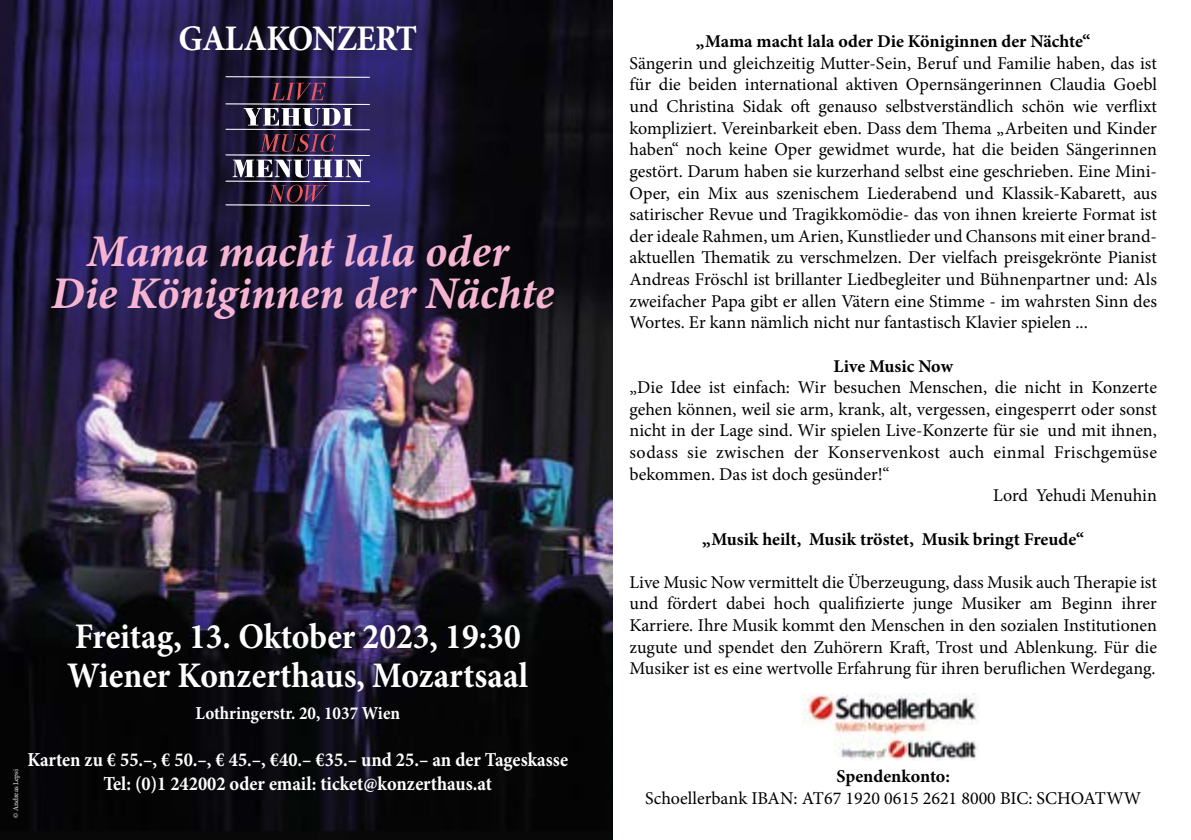
<style>
.page{position:relative;width:1191px;height:840px;background:#fff}
.page>*{position:absolute;margin:0;border:0;box-sizing:border-box;transform-origin:0 0}
.t1{font:italic 700 45.4px/42.2px "Minion Pro";letter-spacing:-.005em;color:#f5b5d2;text-align:center}
.t2{font:700 36px/39px "Minion Pro";letter-spacing:-.005em;color:#fff;scale:.93 1}
.t3{font:700 19.8px/23.8px "Minion Pro";color:#fff;text-align:center;scale:.93 1}
.t4{font:700 18.2px "Minion Pro";color:#fff;scale:.93 1}
.t5{font:18px/21.6px "Minion Pro";color:#000;text-align:justify}
.t6{font:700 18px "Minion Pro";color:#000}
.t7{font:18px "Minion Pro";letter-spacing:.02em;color:#000}
.t8{font:7.2px "Minion Pro";color:#fff}
</style>
<div class="page">
<img style="left:802px;top:693px;width:176px;height:67px">
<img style="left:0;top:0;width:612px;height:839px">
<svg style="left:259px;top:134px;width:77px;height:18px"></svg>
<svg style="left:271px;top:83px;width:54px;height:17px"></svg>
<svg style="left:267px;top:185px;width:61px;height:17px"></svg>
<svg style="left:244px;top:108px;width:108px;height:18px"></svg>
<svg style="left:232px;top:159px;width:131px;height:18px"></svg>
<hr style="left:226px;top:204px;width:144px;height:2px;background:#fff">
<hr style="left:226px;top:180px;width:144px;height:2px;background:#fff">
<hr style="left:226px;top:154px;width:144px;height:2px;background:#fff">
<hr style="left:226px;top:129px;width:144px;height:1px;background:#fff">
<hr style="left:226px;top:103px;width:144px;height:2px;background:#fff">
<hr style="left:226px;top:76px;width:144px;height:2px;background:#fff">
<h2 class="t2" style="left:178px;top:18px;width:258px">GALAKONZERT</h2>
<h1 class="t1" style="left:51px;top:229px;width:504px">Mama macht lala oder<br>Die Königinnen der Nächte</h1>
<h2 class="t2" style="left:67px;top:616px;width:497px">Freitag, 13. Oktober 2023, 19:30<br>Wiener Konzerthaus, Mozartsaal</h2>
<p class="t4" style="left:195px;top:700px;width:221px">Lothringerstr. 20, 1037 Wien</p>
<p class="t3" style="left:27px;top:747px;width:583px">Karten zu € 55.–, € 50.–, € 45.–, €40.– €35.– und 25.– an der Tageskasse<br>Tel: (0)1 242002 oder email: ticket@konzerthaus.at</p>
<p class="t8" style="left:11px;top:817px;width:50px;rotate:-90deg">© Andreas Lepsi</p>
<p class="t6" style="left:696px;top:29px;width:396px">„Mama macht lala oder Die Königinnen der Nächte“</p>
<p class="t5" style="left:629px;top:52px;width:529px">Sängerin und gleichzeitig Mutter-Sein, Beruf und Familie haben, das ist für die beiden international aktiven Opernsängerinnen Claudia Goebl und Christina Sidak oft genauso selbstverständlich schön wie verflixt kompliziert. Vereinbarkeit eben. Dass dem Thema „Arbeiten und Kinder haben“ noch keine Oper gewidmet wurde, hat die beiden Sängerinnen gestört. Darum haben sie kurzerhand selbst eine geschrieben. Eine Mini-Oper, ein Mix aus szenischem Liederabend und Klassik-Kabarett, aus satirischer Revue und Tragikkomödie- das von ihnen kreierte Format ist der ideale Rahmen, um Arien, Kunstlieder und Chansons mit einer brand&shy;aktuellen Thematik zu verschmelzen. Der vielfach preisgekrönte Pianist Andreas Fröschl ist brillanter Liedbegleiter und Bühnenpartner und: Als zweifacher Papa gibt er allen Vätern eine Stimme - im wahrsten Sinn des Wortes. Er kann nämlich nicht nur fantastisch Klavier spielen ...</p>
<p class="t6" style="left:833px;top:353px;width:121px">Live Music Now</p>
<p class="t5" style="left:629px;top:376px;width:529px">„Die Idee ist einfach: Wir besuchen Menschen, die nicht in Konzerte</p>
<p class="t5" style="left:629px;top:398px;width:529px">gehen können, weil sie arm, krank, alt, vergessen, eingesperrt oder sonst</p>
<p class="t5" style="left:629px;top:419px;width:529px">nicht in der Lage sind. Wir spielen Live-Konzerte für sie und mit ihnen,</p>
<p class="t7" style="left:629px;top:440px;width:529px">sodass sie zwischen der Konservenkost auch einmal Frischgemüse</p>
<p class="t5" style="left:629px;top:463px;width:262px">bekommen. Das ist doch gesünder!“</p>
<p class="t5" style="left:993px;top:484px;width:165px">Lord Yehudi Menuhin</p>
<p class="t6" style="left:702px;top:525px;width:383px">„Musik heilt, Musik tröstet, Musik bringt Freude“</p>
<p class="t5" style="left:629px;top:571px;width:529px">Live Music Now vermittelt die Überzeugung, dass Musik auch Therapie ist und fördert dabei hoch qualifizierte junge Musiker am Beginn ihrer Karriere. Ihre Musik kommt den Menschen in den sozialen Institutionen zugute und spendet den Zuhörern Kraft, Trost und Ablenkung. Für die Musiker ist es eine wertvolle Erfahrung für ihren beruflichen Werdegang.</p>
<p class="t6" style="left:836px;top:763px;width:115px">Spendenkonto:</p>
<p class="t5" style="left:645px;top:787px;width:498px">Schoellerbank IBAN: AT67 1920 0615 2621 8000 BIC: SCHOATWW</p>
</div>
